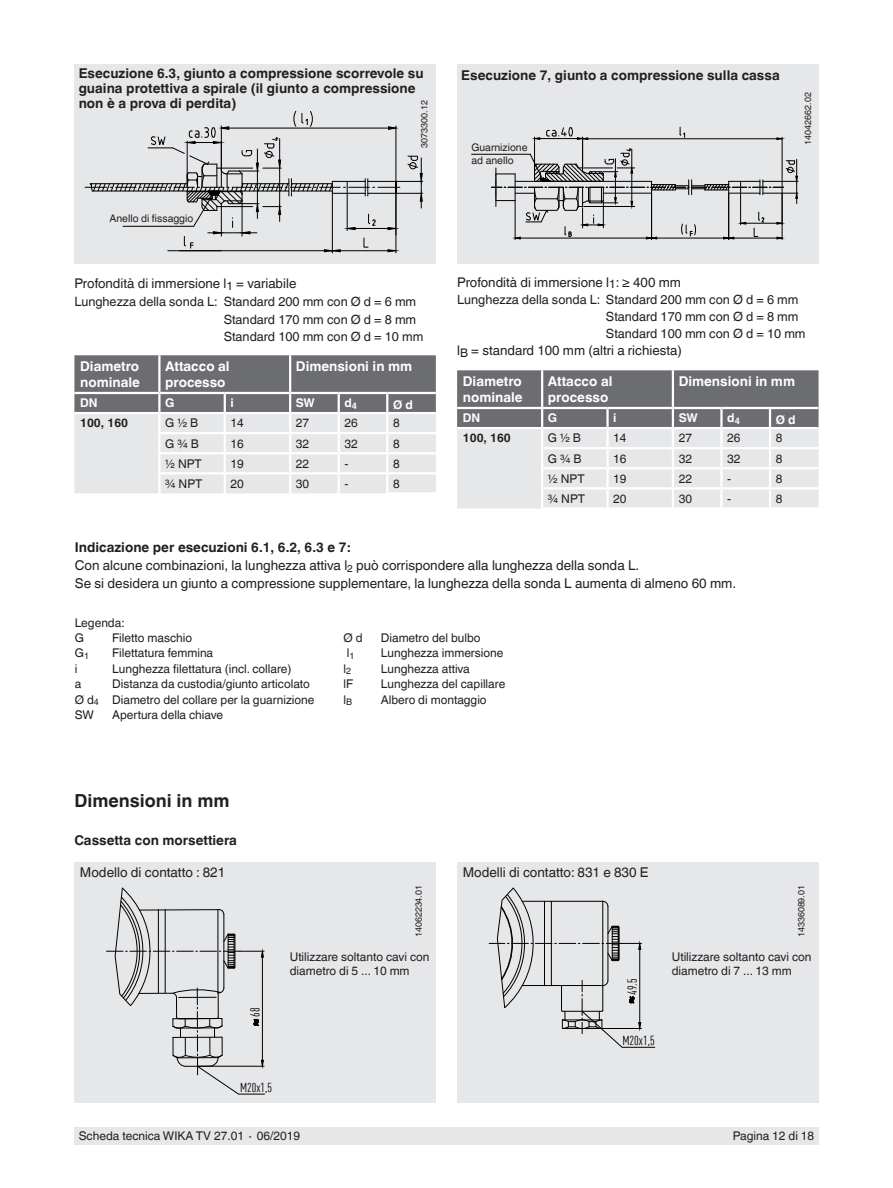
<style>
.page{position:relative;width:893px;height:1188px;background:#fff}
.page>*{position:absolute;margin:0;border:0;box-sizing:border-box;transform-origin:0 0}
.t1{font:700 18px "Helvetica World";color:#231f20}
.t2{font:13.5px/18px "Helvetica World";color:#231f20}
.t3{font:700 13.5px/15px "Helvetica World";color:#231f20}
.t4{font:700 13.5px/16.5px "Helvetica World";color:#fff}
.t5{font:13.35px "Helvetica World";color:#231f20}
.t6{font:12.9px "DIN Cond";color:#000}
.t7{font:12.75px/16.8px "Helvetica World";color:#231f20}
.t8{font:12.75px "DIN Cond";color:#000}
.t9{font:12px/15.5px "Helvetica World";color:#231f20}
.t10{font:700 12px "Helvetica World";letter-spacing:-.015em;color:#fff}
.t11{font:700 12px "Helvetica World";color:#231f20}
.t12{font:10.5px/13.5px "Helvetica World";color:#231f20}
.t13{font:9px "Helvetica World";letter-spacing:-.01em;color:#231f20}
.s1{font-weight:700}
</style>
<div class="page">
<div style="left:74px;top:1128px;width:745px;height:17px;background:#e6e7e9"></div>
<div style="left:74px;top:64px;width:362px;height:200px;background:#e6e7e9"></div>
<div style="left:457px;top:64px;width:361px;height:200px;background:#e6e7e9"></div>
<div style="left:74px;top:862px;width:362px;height:241px;background:#e6e7e9"></div>
<div style="left:457px;top:862px;width:362px;height:241px;background:#e6e7e9"></div>
<svg style="left:85px;top:111px;width:338px;height:142px"></svg>
<hr style="left:347px;top:181px;width:1px;height:50px;background:#000">
<hr style="left:534px;top:137px;width:1px;height:30px;background:#000">
<hr style="left:540px;top:138px;width:37px;height:1px;background:#000">
<svg style="left:535px;top:137px;width:5px;height:3px"></svg>
<hr style="left:582px;top:137px;width:1px;height:31px;background:#000">
<hr style="left:782px;top:137px;width:1px;height:44px;background:#000">
<hr style="left:588px;top:139px;width:189px;height:1px;background:#000">
<svg style="left:546px;top:127px;width:42px;height:13px"></svg>
<svg style="left:776px;top:137px;width:7px;height:3px"></svg>
<svg style="left:680px;top:127px;width:5px;height:11px"></svg>
<hr style="left:472px;top:154px;width:58px;height:1px;background:#000">
<svg style="left:491px;top:148px;width:307px;height:92px"></svg>
<svg style="left:106px;top:888px;width:159px;height:206px"></svg>
<svg style="left:489px;top:888px;width:166px;height:160px"></svg>
<svg style="left:457px;top:370px;width:361px;height:138px;background:#b8b9bb"></svg>
<hr style="left:542px;top:427px;width:65px;height:2px;background:#fff">
<hr style="left:607px;top:427px;width:66px;height:2px;background:#fff">
<hr style="left:673px;top:427px;width:48px;height:2px;background:#fff">
<hr style="left:721px;top:427px;width:49px;height:2px;background:#fff">
<hr style="left:770px;top:427px;width:48px;height:2px;background:#fff">
<svg style="left:74px;top:355px;width:362px;height:138px;background:#b9babc"></svg>
<hr style="left:387px;top:412px;width:49px;height:2px;background:#fff">
<p class="t3" style="left:79px;top:66px;width:346px">Esecuzione 6.3, giunto a compressione scorrevole su guaina protettiva a spirale (il giunto a compressione non è a prova di perdita)</p>
<p class="t3" style="left:461px;top:68px;width:320px">Esecuzione 7, giunto a compressione sulla cassa</p>
<p class="t13" style="left:419px;top:148px;width:49px;rotate:-90deg">3073300.12</p>
<p class="t12" style="left:471px;top:140px;width:58px">Guarnizione ad anello</p>
<p class="t12" style="left:110px;top:212px;width:85px">Anello di fissaggio</p>
<p class="t13" style="left:803px;top:145px;width:54px;rotate:-90deg">14042662.02</p>
<p class="t5" style="left:74px;top:276px;width:224px">Profondità di immersione l<sub>1</sub> = variabile</p>
<p class="t7" style="left:224px;top:293px;width:201px;line-height:17.7px;text-indent:-149px">Lunghezza della sonda L: Standard 200 mm con Ø d = 6 mm<br>Standard 170 mm con Ø d = 8 mm<br>Standard 100 mm con Ø d = 10 mm</p>
<p class="t4" style="left:80px;top:358px;width:61px">Diametro nominale</p>
<p class="t4" style="left:165px;top:358px;width:66px">Attacco al processo</p>
<p class="t4" style="left:296px;top:358px;width:118px">Dimensioni in mm</p>
<p class="t10" style="left:80px;top:396px;width:19px">DN</p>
<p class="t10" style="left:165px;top:396px;width:11px">G</p>
<p class="t10" style="left:231px;top:396px;width:5px">i</p>
<p class="t10" style="left:296px;top:396px;width:21px">SW</p>
<p class="t10" style="left:344px;top:396px;width:14px">d<sub>4</sub></p>
<p class="t10" style="left:393px;top:398px;width:21px">Ø d</p>
<p class="t11" style="left:80px;top:416px;width:50px">100, 160</p>
<p class="t9" style="left:165px;top:416px;width:35px">G ½ B</p>
<p class="t9" style="left:231px;top:416px;width:15px">14</p>
<p class="t9" style="left:296px;top:416px;width:15px">27</p>
<p class="t9" style="left:344px;top:416px;width:15px">26</p>
<p class="t9" style="left:393px;top:416px;width:8px">8</p>
<p class="t9" style="left:165px;top:436px;width:35px">G ¾ B</p>
<p class="t9" style="left:231px;top:436px;width:15px">16</p>
<p class="t9" style="left:296px;top:436px;width:15px">32</p>
<p class="t9" style="left:344px;top:436px;width:15px">32</p>
<p class="t9" style="left:393px;top:436px;width:8px">8</p>
<p class="t9" style="left:165px;top:456px;width:38px">½ NPT</p>
<p class="t9" style="left:231px;top:456px;width:15px">19</p>
<p class="t9" style="left:296px;top:456px;width:15px">22</p>
<p class="t9" style="left:344px;top:456px;width:5px">-</p>
<p class="t9" style="left:393px;top:456px;width:8px">8</p>
<p class="t9" style="left:165px;top:476px;width:39px">¾ NPT</p>
<p class="t9" style="left:231px;top:476px;width:15px">20</p>
<p class="t9" style="left:296px;top:476px;width:15px">30</p>
<p class="t9" style="left:344px;top:476px;width:5px">-</p>
<p class="t9" style="left:393px;top:476px;width:8px">8</p>
<p class="t5" style="left:457px;top:274px;width:225px">Profondità di immersione l<sub>1</sub>: ≥ 400 mm</p>
<p class="t7" style="left:606px;top:291px;width:201px;text-indent:-149px">Lunghezza della sonda L: Standard 200 mm con Ø d = 6 mm<br>Standard 170 mm con Ø d = 8 mm<br>Standard 100 mm con Ø d = 10 mm</p>
<p class="t5" style="left:457px;top:343px;width:226px">l<sub>B</sub> = standard 100 mm (altri a richiesta)</p>
<p class="t4" style="left:463px;top:373px;width:61px">Diametro nominale</p>
<p class="t4" style="left:548px;top:373px;width:66px">Attacco al processo</p>
<p class="t4" style="left:679px;top:373px;width:118px">Dimensioni in mm</p>
<p class="t10" style="left:463px;top:411px;width:19px">DN</p>
<p class="t10" style="left:548px;top:411px;width:11px">G</p>
<p class="t10" style="left:613px;top:411px;width:5px">i</p>
<p class="t10" style="left:679px;top:411px;width:21px">SW</p>
<p class="t10" style="left:727px;top:411px;width:14px">d<sub>4</sub></p>
<p class="t10" style="left:776px;top:413px;width:21px">Ø d</p>
<p class="t11" style="left:463px;top:431px;width:50px">100, 160</p>
<p class="t9" style="left:548px;top:431px;width:35px">G ½ B</p>
<p class="t9" style="left:613px;top:431px;width:15px">14</p>
<p class="t9" style="left:679px;top:431px;width:15px">27</p>
<p class="t9" style="left:727px;top:431px;width:15px">26</p>
<p class="t9" style="left:776px;top:431px;width:8px">8</p>
<p class="t9" style="left:548px;top:451px;width:35px">G ¾ B</p>
<p class="t9" style="left:613px;top:451px;width:15px">16</p>
<p class="t9" style="left:679px;top:451px;width:15px">32</p>
<p class="t9" style="left:727px;top:451px;width:15px">32</p>
<p class="t9" style="left:776px;top:451px;width:8px">8</p>
<p class="t9" style="left:548px;top:471px;width:38px">½ NPT</p>
<p class="t9" style="left:613px;top:471px;width:15px">19</p>
<p class="t9" style="left:679px;top:471px;width:15px">22</p>
<p class="t9" style="left:727px;top:471px;width:5px">-</p>
<p class="t9" style="left:776px;top:471px;width:8px">8</p>
<p class="t9" style="left:548px;top:491px;width:39px">¾ NPT</p>
<p class="t9" style="left:613px;top:491px;width:15px">20</p>
<p class="t9" style="left:679px;top:491px;width:15px">30</p>
<p class="t9" style="left:727px;top:491px;width:5px">-</p>
<p class="t9" style="left:776px;top:491px;width:8px">8</p>
<p class="t2" style="left:75px;top:538px;width:663px"><span class="s1">Indicazione per esecuzioni 6.1, 6.2, 6.3 e 7:<br></span>Con alcune combinazioni, la lunghezza attiva l<sub>2</sub> può corrispondere alla lunghezza della sonda L.<br>Se si desidera un giunto a compressione supplementare, la lunghezza della sonda L aumenta di almeno 60 mm.</p>
<p class="t9" style="left:75px;top:615px;width:51px">Legenda:<br>G</p>
<p class="t9" style="left:112px;top:630px;width:82px">Filetto maschio</p>
<p class="t9" style="left:75px;top:645px;width:16px">G<sub>1</sub></p>
<p class="t9" style="left:112px;top:645px;width:103px">Filettatura femmina</p>
<p class="t9" style="left:75px;top:661px;width:4px">i</p>
<p class="t9" style="left:112px;top:661px;width:181px">Lunghezza filettatura (incl. collare)</p>
<p class="t9" style="left:75px;top:676px;width:8px">a</p>
<p class="t9" style="left:75px;top:676px;width:241px;text-indent:37px">Distanza da custodia/giunto articolato<br>Ø d<sub>4</sub> Diametro del collare per la guarnizione<br>SW</p>
<p class="t9" style="left:112px;top:707px;width:113px">Apertura della chiave</p>
<p class="t9" style="left:343px;top:630px;width:21px">Ø d</p>
<p class="t9" style="left:381px;top:630px;width:101px">Diametro del bulbo</p>
<p class="t9" style="left:347px;top:645px;width:9px">l<sub>1</sub></p>
<p class="t9" style="left:381px;top:645px;width:124px">Lunghezza immersione</p>
<p class="t9" style="left:343px;top:661px;width:9px">l<sub>2</sub></p>
<p class="t9" style="left:381px;top:661px;width:91px">Lunghezza attiva</p>
<p class="t9" style="left:343px;top:676px;width:11px">lF</p>
<p class="t9" style="left:381px;top:676px;width:126px">Lunghezza del capillare</p>
<p class="t9" style="left:343px;top:692px;width:10px">l<sub>B</sub></p>
<p class="t9" style="left:381px;top:692px;width:107px">Albero di montaggio</p>
<h1 class="t1" style="left:74px;top:791px;width:157px">Dimensioni in mm</h1>
<p class="t3" style="left:74px;top:833px;width:164px">Cassetta con morsettiera</p>
<p class="t2" style="left:80px;top:864px;width:147px">Modello di contatto : 821</p>
<p class="t8" style="left:248px;top:1017px;width:11px;rotate:-90deg">68</p>
<p class="t13" style="left:413px;top:937px;width:53px;rotate:-90deg">14062234.01</p>
<p class="t9" style="left:290px;top:951px;width:141px;line-height:13.5px">Utilizzare soltanto cavi con diametro di 5 ... 10 mm</p>
<p class="t8" style="left:240px;top:1080px;width:34px">M20x1,5</p>
<p class="t2" style="left:463px;top:864px;width:188px">Modelli di contatto: 831 e 830 E</p>
<p class="t6" style="left:625px;top:995px;width:18px;rotate:-90deg">49.5</p>
<p class="t6" style="left:622px;top:1033px;width:34px">M20x1,5</p>
<p class="t13" style="left:796px;top:937px;width:53px;rotate:-90deg">14336089.01</p>
<p class="t9" style="left:672px;top:951px;width:141px;line-height:13.5px">Utilizzare soltanto cavi con diametro di 7 ... 13 mm</p>
<p class="t9" style="left:79px;top:1129px;width:223px">Scheda tecnica WIKA TV 27.01 ∙ 06/2019</p>
<p class="t9" style="left:733px;top:1129px;width:83px">Pagina 12 di 18</p>
</div>
